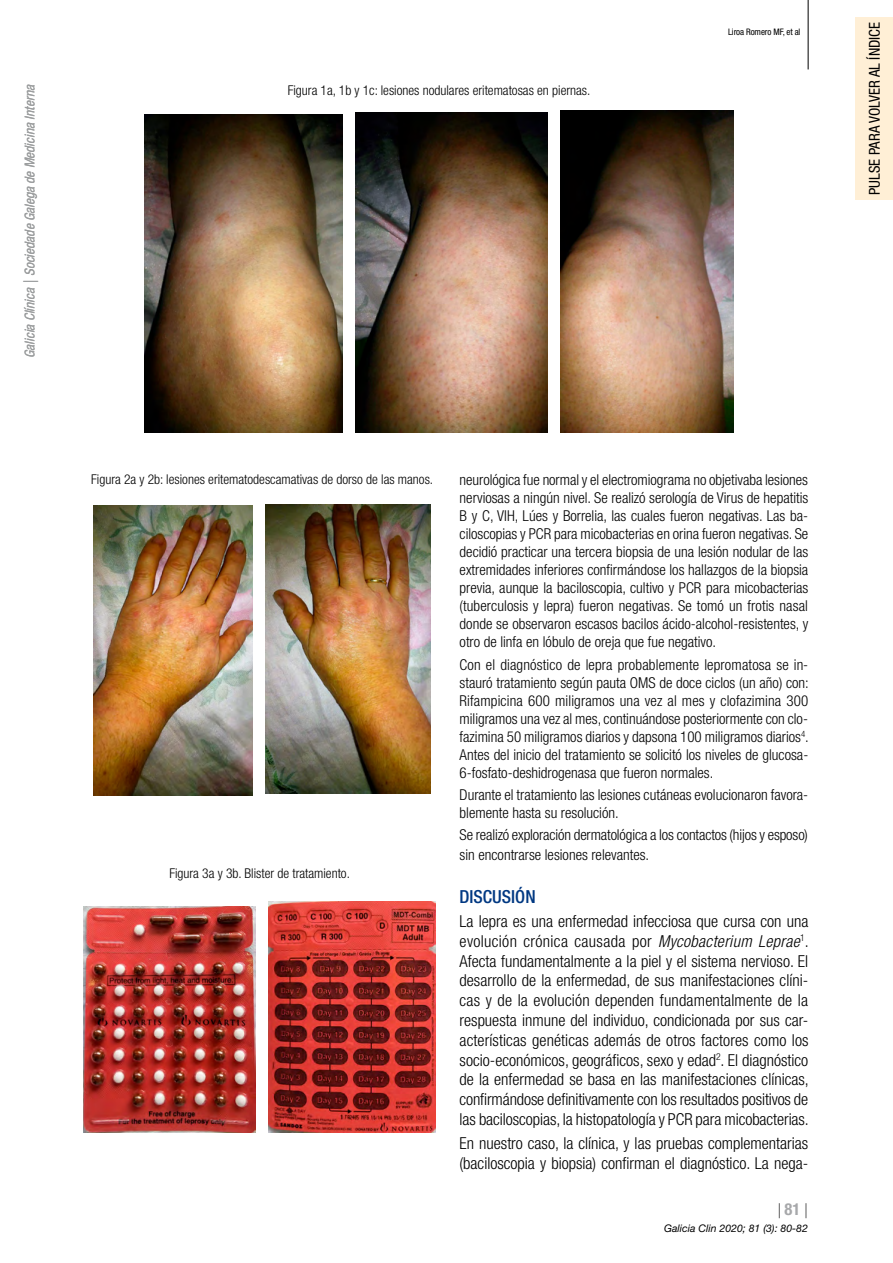
<style>
.page{position:relative;width:893px;height:1263px;background:#fff}
.page>*{position:absolute;margin:0;border:0;box-sizing:border-box;transform-origin:0 0}
.EPIGRAFE{font:500 condensed 18px "Helvetica Neue LT Std";color:#003882}
.t1{font:300 condensed 16.5px/19.8px "Helvetica Neue LT Std";color:#000;text-align:justify}
.t2{font:300 condensed 15px/18px "Helvetica Neue LT Std";color:#000;text-align:justify}
.t3{font:condensed 15px "Helvetica Neue LT Std";color:#000}
.t4{font:100 15px "Helvetica Neue LT Std";color:#000}
.TABLAS{font:300 condensed 13.5px "Helvetica Neue LT Std";color:#000}
.t5{font:italic condensed 13.5px "Helvetica Neue LT Std";color:#9c9e9f}
.t6{font:italic 10.5px "Helvetica Neue LT Std";color:#000}
.t7{font:condensed 9px "Helvetica Neue LT Std";letter-spacing:-.01em;color:#000}
.s1{font-style:italic}
.s2{font-weight:700;font-stretch:condensed;font-size:16.5px;color:#a7a8aa}
</style>
<div class="page">
<hr style="left:808px;top:0;width:1px;height:69px;background:#000">
<div style="left:855px;top:18px;width:38px;height:182px;background:#ffefd6"></div>
<img style="left:145px;top:114px;width:198px;height:319px">
<img style="left:356px;top:112px;width:192px;height:321px">
<img style="left:561px;top:110px;width:172px;height:323px">
<img style="left:93px;top:505px;width:160px;height:290px">
<img style="left:266px;top:504px;width:165px;height:289px">
<img style="left:83px;top:907px;width:173px;height:226px">
<img style="left:269px;top:902px;width:167px;height:231px">
<p class="t5" style="left:22px;top:358px;width:275px;rotate:-90deg">Galicia Clínica | Sociedade Galega de Medicina Interna</p>
<p class="TABLAS" style="left:288px;top:82px;width:304px">Figura 1a, 1b y 1c: lesiones nodulares eritematosas en piernas.</p>
<p class="t7" style="left:728px;top:27px;width:74px">Liroa Romero MF, et al</p>
<p class="TABLAS" style="left:91px;top:472px;width:344px">Figura 2a y 2b: lesiones eritematodescamativas de dorso de las manos.</p>
<p class="TABLAS" style="left:169px;top:865px;width:182px">Figura 3a y 3b. Blister de tratamiento.</p>
<p class="t2" style="left:460px;top:471px;width:350px">neurológica fue normal y el electromiograma no objetivaba lesiones nerviosas a ningún nivel. Se realizó serología de Virus de hepatitis B y C, VIH, Lúes y Borrelia, las cuales fueron negativas. Las ba&shy;ciloscopias y PCR para micobacterias en orina fueron negativas. Se decidió practicar una tercera biopsia de una lesión nodular de las extremidades inferiores confirmándose los hallazgos de la biopsia previa, aunque la baciloscopia, cultivo y PCR para micobacterias (tuberculosis y lepra) fueron negativas. Se tomó un frotis nasal donde se observaron escasos bacilos ácido-alcohol-resistentes, y otro de linfa en lóbulo de oreja que fue negativo.</p>
<p class="t2" style="left:460px;top:655px;width:351px">Con el diagnóstico de lepra probablemente lepromatosa se in&shy;stauró tratamiento según pauta OMS de doce ciclos (un año) con:<br>Rifampicina 600 miligramos una vez al mes y clofazimina 300 miligramos una vez al mes, continuándose posteriormente con clo&shy;fazimina 50 miligramos diarios y dapsona 100 miligramos diarios<sup>4</sup>.<br>Antes del inicio del tratamiento se solicitó los niveles de glucosa-6-fosfato-deshidrogenasa que fueron normales.</p>
<p class="t2" style="left:460px;top:785px;width:350px">Durante el tratamiento las lesiones cutáneas evolucionaron favora&shy;blemente hasta su resolución.</p>
<p class="t2" style="left:460px;top:825px;width:350px;line-height:19.8px">Se realizó exploración dermatológica a los contactos (hijos y esposo) sin encontrarse lesiones relevantes.</p>
<p class="EPIGRAFE" style="left:460px;top:886px;width:78px">DISCUSIÓN</p>
<p class="t1" style="left:460px;top:911px;width:351px">La lepra es una enfermedad infecciosa que cursa con una evolución crónica causada por <span class="s1">Mycobacterium Leprae</span><sup>1</sup>.<br>Afecta fundamentalmente a la piel y el sistema nervioso. El desarrollo de la enfermedad, de sus manifestaciones clíni&shy;cas y de la evolución dependen fundamentalmente de la respuesta inmune del individuo, condicionada por sus car&shy;acterísticas genéticas además de otros factores como los socio-económicos, geográficos, sexo y edad<sup>2</sup>. El diagnóstico de la enfermedad se basa en las manifestaciones clínicas, confirmándose definitivamente con los resultados positivos de las baciloscopias, la histopatología y PCR para micobacterias.</p>
<p class="t1" style="left:460px;top:1133px;width:350px">En nuestro caso, la clínica, y las pruebas complementarias (baciloscopia y biopsia) confirman el diagnóstico. La nega-</p>
<p class="t4" style="left:778px;top:1201px;width:32px">|<span class="s2">81</span>|</p>
<p class="t6" style="left:664px;top:1222px;width:145px">Galicia Clin 2020; 81 (3): 80-82</p>
<p class="t3" style="left:866px;top:195px;width:175px;rotate:-90deg">PULSE PARA VOLVER AL ÍNDICE</p>
</div>
